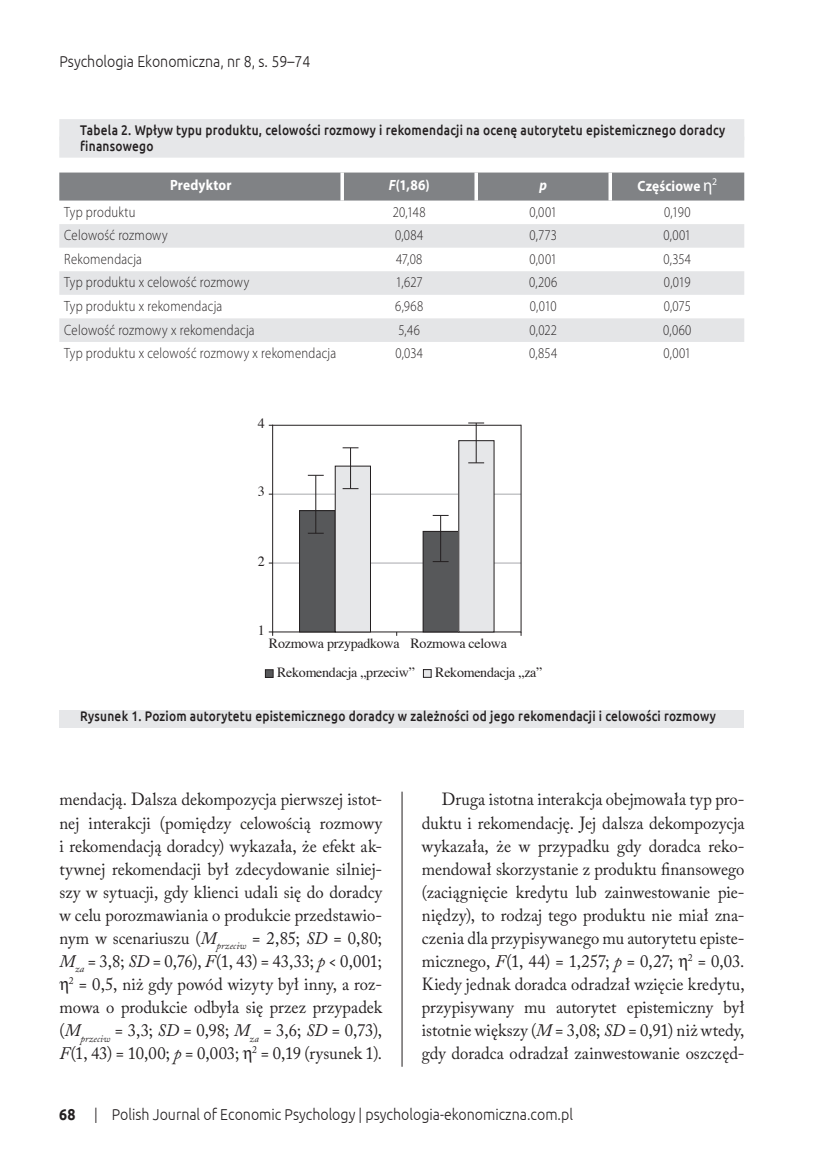
<style>
.page{position:relative;width:819px;height:1166px;background:#fff}
.page>*{position:absolute;margin:0;border:0;box-sizing:border-box;transform-origin:0 0}
.t1{font:17.5px/23.1px "Adobe Caslon Pro";color:#231f20;text-align:center;scale:.95 1}
.t2{font:300 15.75px "Ubuntu";color:#231f20;scale:.9 1}
.t3{font:300 14.88px "Myriad Pro";letter-spacing:.02em;color:#231f20;scale:.85 1}
.t4{font:700 14.88px "Myriad Pro";letter-spacing:.01em;color:#fff;scale:.9 1}
.t5{font:italic 700 14.88px "Myriad Pro";color:#fff;scale:.9 1}
.t6{font:500 14px/15.8px "Ubuntu";letter-spacing:.02em;color:#231f20;scale:.85 1}
.t7{font:14px "Times";letter-spacing:-.02em;color:#231f20}
.s1{font-style:italic}
.s2{font-weight:400;font-size:17.5px}
.s3{font-weight:700}
</style>
<div class="page">
<hr style="left:402px;top:791px;width:1px;height:276px;background:#231f20">
<div style="left:59px;top:119px;width:685px;height:21px;background:#e6e7e9"></div>
<div style="left:59px;top:137px;width:685px;height:21px;background:#e6e7e9"></div>
<div style="left:59px;top:173px;width:685px;height:28px;background:#808285"></div>
<svg style="left:59px;top:224px;width:685px;height:118px;fill:#e4e5e7"></svg>
<svg style="left:340px;top:173px;width:4px;height:28px"></svg>
<svg style="left:474px;top:173px;width:4px;height:28px"></svg>
<svg style="left:608px;top:173px;width:4px;height:28px"></svg>
<div style="left:265px;top:670px;width:8px;height:7px;background:#57585a"></div>
<div style="left:265px;top:669px;width:8px;height:9px;border:1px solid #231f20"></div>
<div style="left:423px;top:669px;width:8px;height:8px;background:#e6e7e9"></div>
<div style="left:423px;top:669px;width:8px;height:9px;border:1px solid #231f20"></div>
<hr style="left:272px;top:563px;width:249px;height:1px;background:#a8a9ad">
<hr style="left:272px;top:631px;width:249px;height:1px;background:#231f20">
<hr style="left:272px;top:494px;width:249px;height:1px;background:#a8a9ad">
<hr style="left:272px;top:425px;width:249px;height:1px;background:#231f20">
<hr style="left:272px;top:425px;width:1px;height:207px;background:#231f20">
<hr style="left:520px;top:425px;width:1px;height:207px;background:#231f20">
<div style="left:299px;top:511px;width:36px;height:121px;background:#57585a"></div>
<div style="left:299px;top:510px;width:36px;height:122px;border:1px solid #231f20"></div>
<div style="left:335px;top:466px;width:35px;height:166px;background:#e6e7e9"></div>
<div style="left:335px;top:466px;width:36px;height:166px;border:1px solid #231f20"></div>
<div style="left:423px;top:531px;width:36px;height:101px;background:#57585a"></div>
<div style="left:422px;top:531px;width:37px;height:101px;border:1px solid #231f20"></div>
<div style="left:459px;top:441px;width:35px;height:191px;background:#e6e7e9"></div>
<div style="left:458px;top:440px;width:36px;height:192px;border:1px solid #231f20"></div>
<hr style="left:315px;top:475px;width:1px;height:58px;background:#231f20">
<svg style="left:308px;top:475px;width:16px;height:1px"></svg>
<svg style="left:308px;top:533px;width:16px;height:1px"></svg>
<hr style="left:350px;top:448px;width:1px;height:41px;background:#231f20">
<svg style="left:342px;top:447px;width:16px;height:1px"></svg>
<svg style="left:342px;top:488px;width:16px;height:1px"></svg>
<hr style="left:440px;top:515px;width:1px;height:46px;background:#231f20">
<svg style="left:432px;top:515px;width:16px;height:1px"></svg>
<svg style="left:432px;top:561px;width:16px;height:1px"></svg>
<hr style="left:475px;top:423px;width:1px;height:40px;background:#231f20">
<svg style="left:468px;top:422px;width:16px;height:1px"></svg>
<svg style="left:468px;top:462px;width:16px;height:1px"></svg>
<div style="left:59px;top:710px;width:685px;height:18px;background:#e6e7e9"></div>
<p class="t2" style="left:60px;top:52px;width:280px">Psychologia Ekonomiczna, nr 8, s. 59–74</p>
<p class="t6" style="left:80px;top:122px;width:760px">Tabela 2. Wpływ typu produktu, celowości rozmowy i rekomendacji na ocenę autorytetu epistemicznego doradcy finansowego</p>
<p class="t4" style="left:170px;top:175px;width:70px">Predyktor</p>
<p class="t4" style="left:389px;top:175px;width:47px"><span class="s1">F</span>(1,86)</p>
<p class="t5" style="left:539px;top:175px;width:10px">p</p>
<p class="t4" style="left:637px;top:176px;width:90px">Częściowe <span class="s2">η</span><sup>2</sup></p>
<p class="t3" style="left:64px;top:203px;width:85px">Typ produktu</p>
<p class="t3" style="left:392px;top:203px;width:40px">20,148</p>
<p class="t3" style="left:529px;top:203px;width:34px">0,001</p>
<p class="t3" style="left:664px;top:203px;width:33px">0,190</p>
<p class="t3" style="left:64px;top:226px;width:123px">Celowość rozmowy</p>
<p class="t3" style="left:395px;top:226px;width:35px">0,084</p>
<p class="t3" style="left:529px;top:226px;width:34px">0,773</p>
<p class="t3" style="left:663px;top:226px;width:34px">0,001</p>
<p class="t3" style="left:64px;top:250px;width:93px">Rekomendacja</p>
<p class="t3" style="left:396px;top:250px;width:33px">47,08</p>
<p class="t3" style="left:529px;top:250px;width:34px">0,001</p>
<p class="t3" style="left:663px;top:250px;width:34px">0,354</p>
<p class="t3" style="left:64px;top:273px;width:219px">Typ produktu x celowość rozmowy</p>
<p class="t3" style="left:396px;top:273px;width:33px">1,627</p>
<p class="t3" style="left:529px;top:273px;width:35px">0,206</p>
<p class="t3" style="left:664px;top:273px;width:33px">0,019</p>
<p class="t3" style="left:64px;top:297px;width:187px">Typ produktu x rekomendacja</p>
<p class="t3" style="left:395px;top:297px;width:34px">6,968</p>
<p class="t3" style="left:530px;top:297px;width:33px">0,010</p>
<p class="t3" style="left:663px;top:297px;width:34px">0,075</p>
<p class="t3" style="left:64px;top:321px;width:225px">Celowość rozmowy x rekomendacja</p>
<p class="t3" style="left:398px;top:321px;width:27px">5,46</p>
<p class="t3" style="left:529px;top:321px;width:34px">0,022</p>
<p class="t3" style="left:663px;top:321px;width:35px">0,060</p>
<p class="t3" style="left:64px;top:344px;width:321px">Typ produktu x celowość rozmowy x rekomendacja</p>
<p class="t3" style="left:395px;top:344px;width:34px">0,034</p>
<p class="t3" style="left:529px;top:344px;width:35px">0,854</p>
<p class="t3" style="left:663px;top:344px;width:34px">0,001</p>
<p class="t7" style="left:258px;top:410px;width:8px">4</p>
<p class="t7" style="left:258px;top:479px;width:8px">3</p>
<p class="t7" style="left:258px;top:548px;width:8px">2</p>
<p class="t7" style="left:258px;top:617px;width:8px">1</p>
<p class="t7" style="left:269px;top:631px;width:239px">Rozmowa przypadkowa Rozmowa celowa</p>
<p class="t7" style="left:277px;top:660px;width:139px">Rekomendacja „przeciw”</p>
<p class="t7" style="left:435px;top:660px;width:109px">Rekomendacja „za”</p>
<p class="t6" style="left:80px;top:708px;width:749px">Rysunek 1. Poziom autorytetu epistemicznego doradcy w zależności od jego rekomendacji i celowości rozmowy</p>
<p class="t1" style="left:60px;top:788px;width:341px">mendacją. Dalsza dekompozycja pierwszej istot&shy;nej interakcji (pomiędzy celowością rozmowy i rekomendacją doradcy) wykazała, że efekt ak&shy;tywnej rekomendacji był zdecydowanie silniej&shy;szy w sytuacji, gdy klienci udali się do doradcy w celu porozmawiania o produkcie przedstawio&shy;nym w scenariuszu (<span class="s1">M</span><sub>przeciw</sub> = 2,85; <span class="s1">SD</span> = 0,80; <span class="s1">M</span><sub>za</sub> = 3,8; <span class="s1">SD</span> = 0,76), <span class="s1">F</span>(1, 43) = 43,33; <span class="s1">p</span> &lt; 0,001; <sup>2</sup> = 0,5, niż gdy powód wizyty był inny, a roz&shy;mowa o produkcie odbyła się przez przypadek (<span class="s1">M</span><sub>przeciw</sub> = 3,3; <span class="s1">SD</span> = 0,98; <span class="s1">M</span><sub>za</sub> = 3,6; <span class="s1">SD</span> = 0,73), <span class="s1">F</span>(1, 43) = 10,00; <span class="s1">p</span> = 0,003; <sup>2</sup> = 0,19 (rysunek 1).</p>
<p class="t1" style="left:422px;top:788px;width:341px;text-align:justify;text-indent:20px">Druga istotna interakcja obejmowała typ pro&shy;duktu i rekomendację. Jej dalsza dekompozycja wykazała, że w przypadku gdy doradca reko&shy;mendował skorzystanie z produktu finansowego (zaciągnięcie kredytu lub zainwestowanie pie&shy;niędzy), to rodzaj tego produktu nie miał zna&shy;czenia dla przypisywanego mu autorytetu episte&shy;micznego, <span class="s1">F</span>(1, 44) = 1,257; <span class="s1">p</span> = 0,27; <sup>2</sup> = 0,03.<br>Kiedy jednak doradca odradzał wzięcie kredytu, przypisywany mu autorytet epistemiczny był istotnie większy (<span class="s1">M</span> = 3,08; <span class="s1">SD</span> = 0,91) niż wtedy, gdy doradca odradzał zainwestowanie oszczęd-</p>
<p class="t2" style="left:59px;top:1105px;width:572px"><span class="s3">68</span> | Polish Journal of Economic Psychology | psychologia-ekonomiczna.com.pl</p>
</div>
